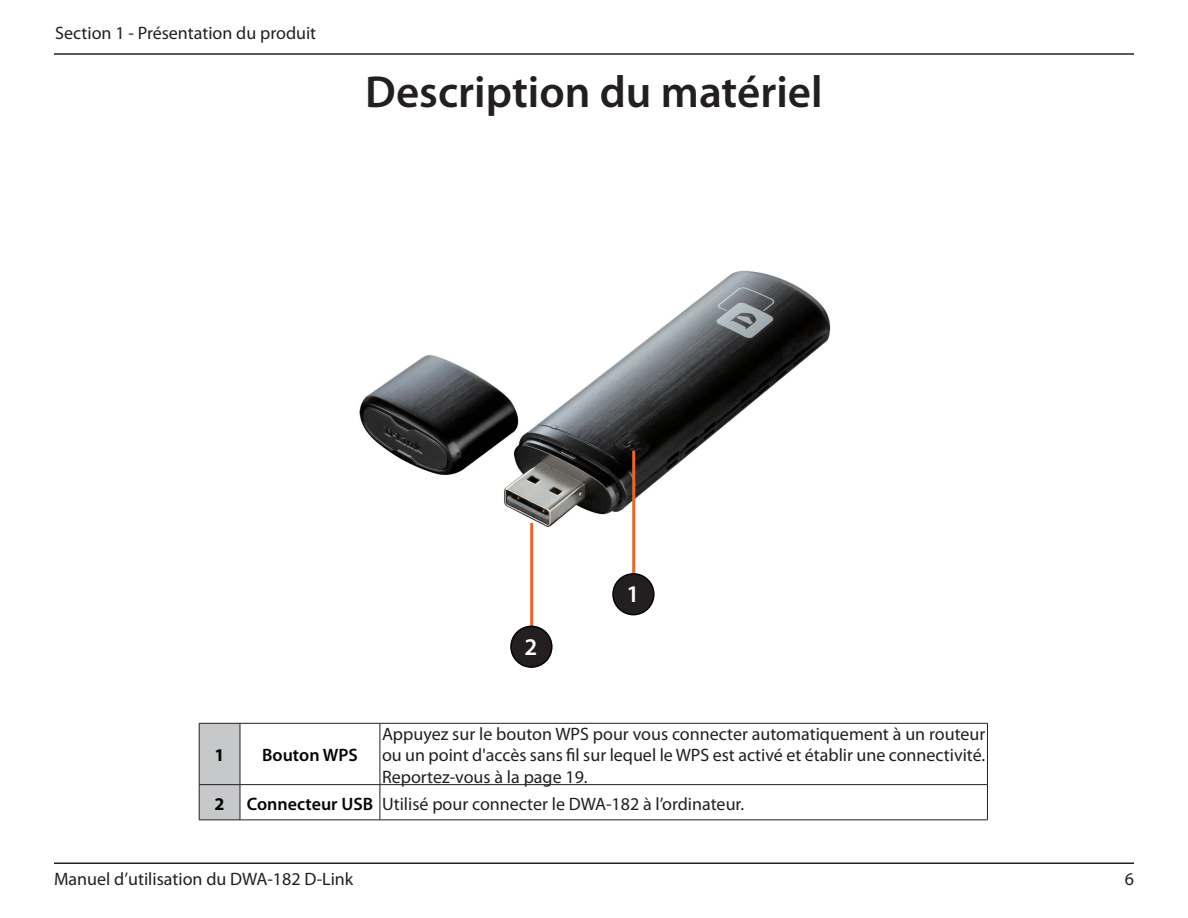
<style>
.page{position:relative;width:1188px;height:918px;background:#fff}
.page>*{position:absolute;margin:0;border:0;box-sizing:border-box;transform-origin:0 0}
.t1{font:600 45px "Myriad Pro";color:#231f20}
.t2{font:600 24px "Myriad Pro";color:#fff}
.t3{font:18px/21px "Myriad Pro";color:#231f20;text-align:justify}
.t4{font:600 18px "Myriad Pro";color:#040503}
.t5{font:700 18px "Myriad Pro";color:#040503}
.s1{font-weight:700;color:#040503}
.s2{font-weight:600;color:#040503}
</style>
<div class="page">
<hr style="left:54px;top:53px;width:1080px;height:2px;background:#231f20">
<hr style="left:54px;top:862px;width:1080px;height:2px;background:#231f20">
<div style="left:200px;top:724px;width:40px;height:96px;background:#c7c8ca"></div>
<hr style="left:199px;top:723px;width:1px;height:61px;background:#231f20">
<hr style="left:199px;top:723px;width:41px;height:1px;background:#231f20">
<hr style="left:240px;top:723px;width:1px;height:61px;background:#231f20">
<hr style="left:240px;top:723px;width:140px;height:1px;background:#231f20">
<hr style="left:380px;top:723px;width:1px;height:61px;background:#231f20">
<hr style="left:987px;top:723px;width:1px;height:61px;background:#231f20">
<hr style="left:380px;top:723px;width:608px;height:1px;background:#231f20">
<hr style="left:199px;top:785px;width:1px;height:35px;background:#231f20">
<hr style="left:199px;top:784px;width:41px;height:1px;background:#231f20">
<hr style="left:199px;top:820px;width:41px;height:1px;background:#231f20">
<hr style="left:240px;top:785px;width:1px;height:35px;background:#231f20">
<hr style="left:240px;top:784px;width:140px;height:1px;background:#231f20">
<hr style="left:240px;top:820px;width:140px;height:1px;background:#231f20">
<hr style="left:380px;top:785px;width:1px;height:35px;background:#231f20">
<hr style="left:987px;top:785px;width:1px;height:35px;background:#231f20">
<hr style="left:380px;top:784px;width:608px;height:1px;background:#231f20">
<hr style="left:380px;top:820px;width:608px;height:1px;background:#231f20">
<img style="left:359px;top:270px;width:472px;height:311px">
<hr style="left:632px;top:451px;width:3px;height:138px;background:#e96729">
<div style="left:613px;top:574px;width:41px;height:41px;background:#231f20;border-radius:50%"></div>
<div style="left:612px;top:573px;width:43px;height:42px;border:2px solid #040503;border-radius:50%"></div>
<hr style="left:530px;top:523px;width:3px;height:118px;background:#e96729">
<div style="left:511px;top:626px;width:41px;height:41px;background:#231f20;border-radius:50%"></div>
<div style="left:510px;top:626px;width:43px;height:42px;border:2px solid #040503;border-radius:50%"></div>
<p class="t3" style="left:55px;top:22px;width:263px">Section 1 - Présentation du produit</p>
<h1 class="t1" style="left:365px;top:64px;width:459px">Description du matériel</h1>
<h2 class="t2" style="left:524px;top:631px;width:14px">2</h2>
<h2 class="t2" style="left:626px;top:579px;width:14px">1</h2>
<p class="t3" style="left:382px;top:724px;width:605px">Appuyez sur le bouton WPS pour vous connecter automatiquement à un routeur ou un point d'accès sans fil sur lequel le WPS est activé et établir une connectivité.<br>Reportez-vous à la page 19.</p>
<p class="t3" style="left:215px;top:793px;width:531px"><span class="s1">2</span> <span class="s2">Connecteur USB</span> Utilisé pour connecter le DWA-182 à l’ordinateur.</p>
<p class="t5" style="left:215px;top:744px;width:11px">1</p>
<p class="t4" style="left:262px;top:744px;width:97px">Bouton WPS</p>
<p class="t3" style="left:54px;top:868px;width:301px">Manuel d’utilisation du DWA-182 D-Link</p>
<p class="t3" style="left:1125px;top:868px;width:11px">6</p>
</div>
